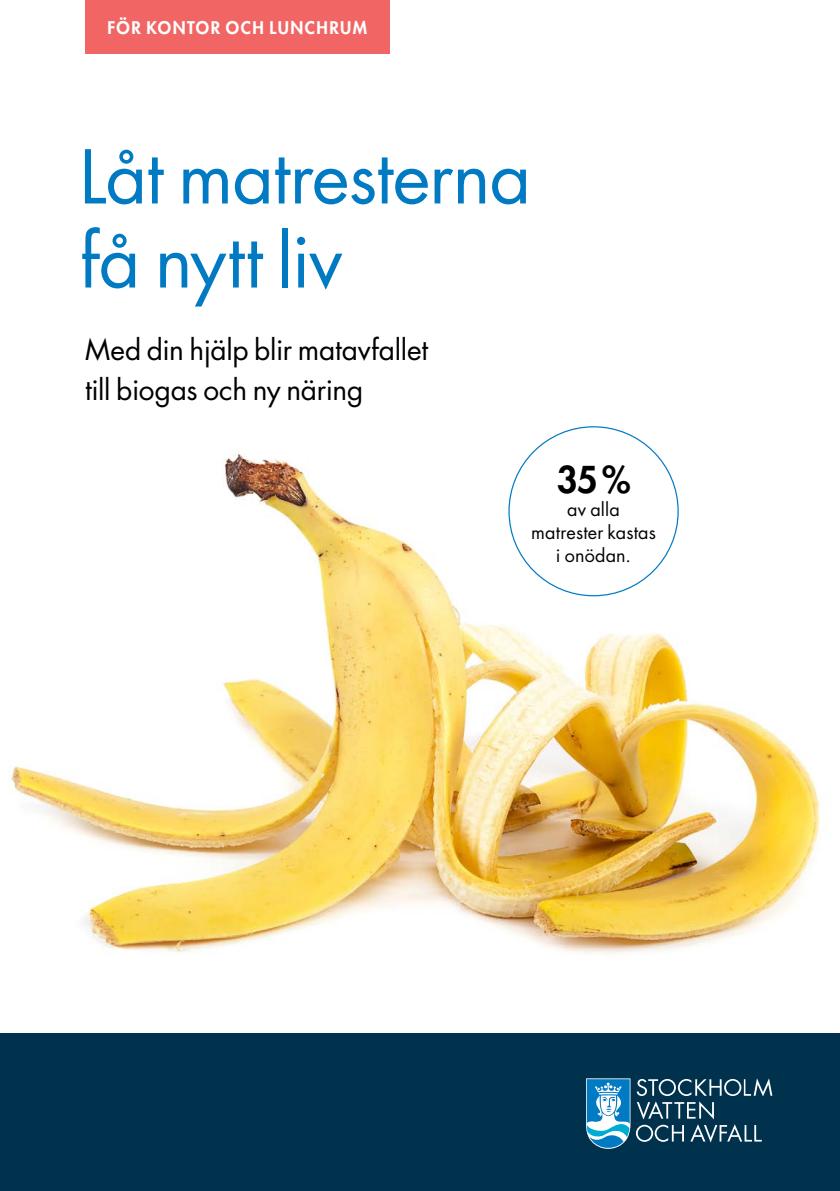
<style>
.page{position:relative;width:840px;height:1191px;background:#fff}
.page>*{position:absolute;margin:0;border:0;box-sizing:border-box;transform-origin:0 0}
.t1{font:72px/84px "Futura Std";letter-spacing:-.015em;color:#007ac2}
.t2{font:800 36px "Futura Std";color:#000}
.t3{font:28px/40px "Futura Std";letter-spacing:-.01em;color:#000}
.t4{font:18px/23px "Futura Std";letter-spacing:.01em;color:#000;text-align:center}
.t5{font:800 17px "Futura Std";letter-spacing:.085em;color:#fff}
</style>
<div class="page">
<img style="left:11px;top:426px;width:809px;height:529px">
<div style="left:85px;top:0;width:304px;height:54px;background:#f16664"></div>
<div style="left:0;top:1033px;width:839px;height:158px;background:#00314d"></div>
<svg style="left:586px;top:1078px;width:186px;height:70px"></svg>
<p class="t5" style="left:107px;top:17px;width:261px">FÖR KONTOR OCH LUNCHRUM</p>
<h1 class="t1" style="left:79px;top:136px;width:453px">Låt matresterna få nytt liv</h1>
<p class="t3" style="left:85px;top:330px;width:344px">Med din hjälp blir matavfallet till biogas och ny näring</p>
<p class="t2" style="left:556px;top:456px;width:75px">35%</p>
<p class="t4" style="left:531px;top:497px;width:126px">av alla matrester kastas i onödan.</p>
</div>
